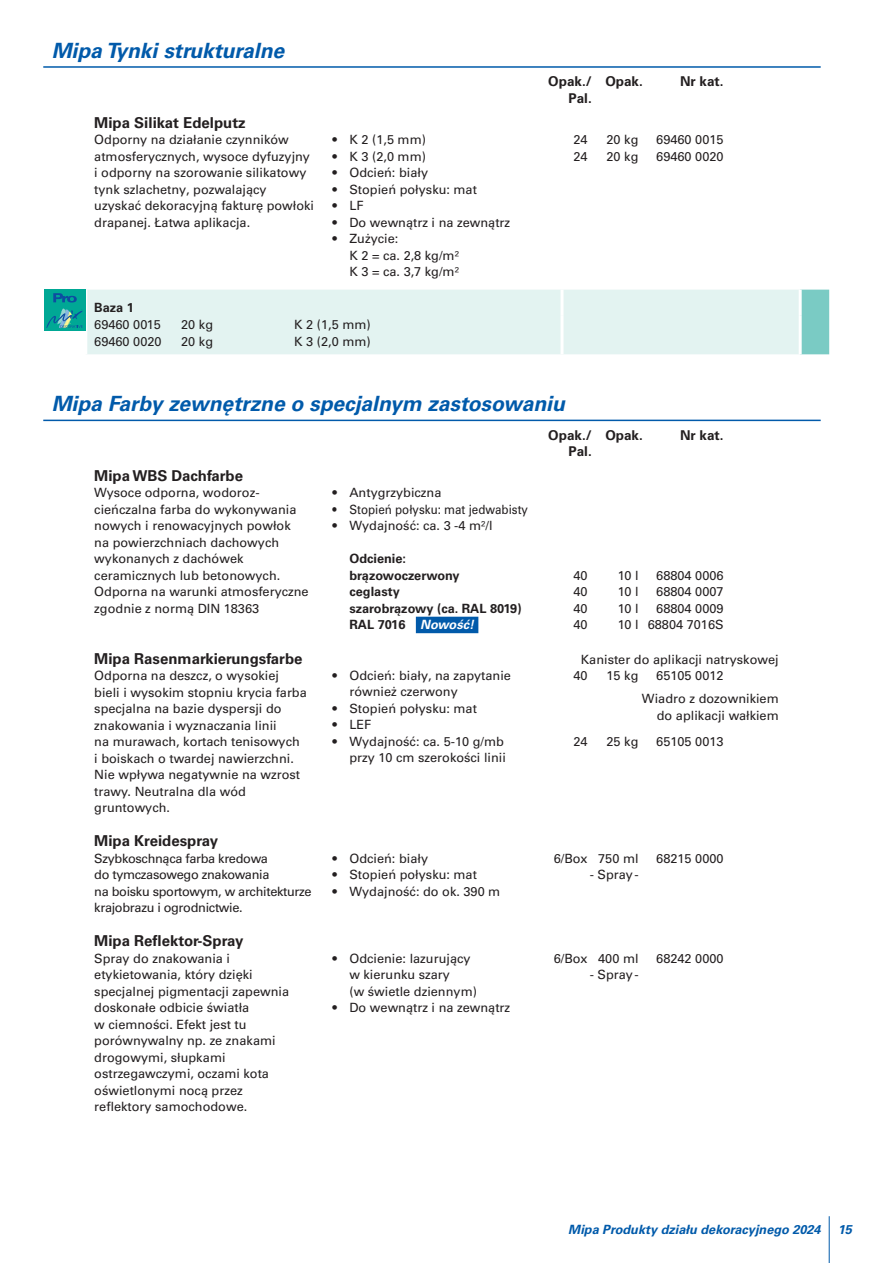
<style>
.page{position:relative;width:893px;height:1263px;background:#fff}
.page>*{position:absolute;margin:0;border:0;box-sizing:border-box;transform-origin:0 0}
.t1{font:italic 700 21px "Univers LT Pro 65";color:#015aaa}
.t2{font:700 15px "Univers LT Pro 65";color:#231f20}
.t3{font:700 13.5px/16.5px "Univers LT Pro 65";color:#231f20;text-align:right}
.t4{font:12.75px/16.5px "Univers LT Pro 55 Roman";color:#231f20}
.t5{font:12.75px/16.5px "Univers LT Pro 55 Roman";letter-spacing:-.025em;color:#231f20}
.t6{font:700 12.75px/16.5px "Univers LT Pro 65";color:#231f20}
.t7{font:italic 700 12.75px "Univers LT Pro 65";color:#015aaa}
.t8{font:12.75px "Univers LT Pro 55 Roman";color:#231f20;scale:.91 1}
.t9{font:italic 700 12.75px "Univers LT Pro 65";color:#fff}
</style>
<div class="page">
<hr style="left:829px;top:1216px;width:1px;height:47px;background:#015aaa">
<hr style="left:43px;top:66px;width:778px;height:2px;background:#015aaa">
<div style="left:87px;top:290px;width:712px;height:64px;background:#e3f3f1"></div>
<div style="left:802px;top:290px;width:27px;height:64px;background:#7acbc4"></div>
<hr style="left:561px;top:290px;width:3px;height:26px;background:#fff">
<hr style="left:561px;top:316px;width:3px;height:38px;background:#fff">
<hr style="left:43px;top:420px;width:778px;height:1px;background:#015aaa">
<div style="left:44px;top:290px;width:41px;height:41px;background:#00a895"></div>
<svg style="left:53px;top:293px;width:24px;height:9px"></svg>
<svg style="left:46px;top:308px;width:37px;height:20px"></svg>
<div style="left:416px;top:617px;width:62px;height:16px;background:#015aaa"></div>
<h1 class="t1" style="left:52px;top:38px;width:234px">Mipa Tynki strukturalne</h1>
<p class="t2" style="left:94px;top:113px;width:153px">Mipa Silikat Edelputz</p>
<p class="t4" style="left:94px;top:131px;width:221px">Odporny na działanie czynników atmosferycznych, wysoce dyfuzyjny i odporny na szorowanie silikatowy tynk szlachetny, pozwalający uzyskać dekoracyjną fakturę powłoki drapanej. Łatwa aplikacja.</p>
<p class="t4" style="left:332px;top:131px;width:95px">• K 2 (1,5 mm)</p>
<p class="t4" style="left:332px;top:148px;width:95px">• K 3 (2,0 mm)</p>
<p class="t4" style="left:332px;top:164px;width:97px">• Odcień: biały</p>
<p class="t4" style="left:332px;top:181px;width:146px">• Stopień połysku: mat</p>
<p class="t4" style="left:332px;top:197px;width:33px">• LF</p>
<p class="t4" style="left:332px;top:214px;width:179px">• Do wewnątrz i na zewnątrz</p>
<p class="t4" style="left:349px;top:230px;width:111px;text-indent:-17px">• Zużycie:<br>K 2 = ca. 2,8 kg/m²<br>K 3 = ca. 3,7 kg/m²</p>
<p class="t6" style="left:94px;top:299px;width:41px">Baza 1</p>
<p class="t4" style="left:94px;top:317px;width:69px">69460 0015<br>69460 0020</p>
<p class="t4" style="left:181px;top:317px;width:34px">20 kg<br>20 kg</p>
<p class="t4" style="left:294px;top:317px;width:78px">K 2 (1,5 mm)<br>K 3 (2,0 mm)</p>
<p class="t3" style="left:548px;top:73px;width:45px">Opak./<br>Pal.</p>
<p class="t3" style="left:605px;top:73px;width:39px">Opak.</p>
<p class="t3" style="left:680px;top:73px;width:45px">Nr kat.</p>
<p class="t4" style="left:573px;top:131px;width:16px">24<br>24</p>
<p class="t4" style="left:606px;top:131px;width:34px">20 kg<br>20 kg</p>
<p class="t4" style="left:656px;top:131px;width:69px">69460 0015<br>69460 0020</p>
<h1 class="t1" style="left:52px;top:391px;width:515px">Mipa Farby zewnętrzne o specjalnym zastosowaniu</h1>
<p class="t3" style="left:548px;top:427px;width:45px">Opak./<br>Pal.</p>
<p class="t3" style="left:605px;top:427px;width:39px">Opak.</p>
<p class="t3" style="left:680px;top:427px;width:45px">Nr kat.</p>
<p class="t2" style="left:94px;top:467px;width:150px">Mipa WBS Dachfarbe</p>
<p class="t4" style="left:94px;top:485px;width:216px">Wysoce odporna, wodoroz&shy;cieńczalna farba do wykonywania nowych i renowacyjnych powłok na powierzchniach dachowych wykonanych z dachówek ceramicznych lub betonowych.<br>Odporna na warunki atmosferyczne zgodnie z normą DIN 18363</p>
<p class="t4" style="left:332px;top:485px;width:111px">• Antygrzybiczna</p>
<p class="t8" style="left:332px;top:502px;width:216px">• Stopień połysku: mat jedwabisty</p>
<p class="t4" style="left:332px;top:518px;width:162px">• Wydajność: ca. 3 -4 m²/l</p>
<p class="t6" style="left:349px;top:551px;width:174px">Odcienie:<br>brązowoczerwony<br>ceglasty<br>szarobrązowy (ca. RAL 8019)<br>RAL 7016</p>
<p class="t4" style="left:573px;top:567px;width:16px;text-align:justify">40<br>40<br>40<br>40</p>
<p class="t4" style="left:618px;top:567px;width:22px;text-align:justify">10 l 10 l 10 l 10 l</p>
<p class="t4" style="left:648px;top:567px;width:77px;text-align:right">68804 0006<br>68804 0007<br>68804 0009<br>68804 7016S</p>
<p class="t9" style="left:420px;top:617px;width:56px">Nowość!</p>
<p class="t2" style="left:94px;top:649px;width:210px">Mipa Rasenmarkierungsfarbe</p>
<p class="t4" style="left:94px;top:667px;width:214px">Odporna na deszcz, o wysokiej bieli i wysokim stopniu krycia farba specjalna na bazie dyspersji do znakowania i wyznaczania linii<br>na murawach, kortach tenisowych<br>i boiskach o twardej nawierzchni.<br>Nie wpływa negatywnie na wzrost trawy. Neutralna dla wód gruntowych.</p>
<p class="t4" style="left:349px;top:667px;width:163px;text-indent:-17px">• Odcień: biały, na zapytanie również czerwony</p>
<p class="t4" style="left:332px;top:700px;width:146px">• Stopień połysku: mat</p>
<p class="t4" style="left:332px;top:717px;width:40px">• LEF</p>
<p class="t4" style="left:332px;top:733px;width:175px;text-align:right">• Wydajność: ca. 5-10 g/mb przy 10 cm szerokości linii</p>
<p class="t2" style="left:94px;top:832px;width:125px">Mipa Kreidespray</p>
<p class="t5" style="left:94px;top:850px;width:219px">Szybkoschnąca farba kredowa<br>do tymczasowego znakowania<br>na boisku sportowym, w architekturze krajobrazu i ogrodnictwie.</p>
<p class="t4" style="left:332px;top:850px;width:97px">• Odcień: biały</p>
<p class="t4" style="left:332px;top:866px;width:146px">• Stopień połysku: mat</p>
<p class="t4" style="left:332px;top:883px;width:169px">• Wydajność: do ok. 390 m</p>
<p class="t2" style="left:94px;top:932px;width:151px">Mipa Reflektor-Spray</p>
<p class="t4" style="left:94px;top:950px;width:196px">Spray do znakowania i etykietowania, który dzięki specjalnej pigmentacji zapewnia doskonałe odbicie światła<br>w ciemności. Efekt jest tu porównywalny np. ze znakami drogowymi, słupkami ostrzegawczymi, oczami kota oświetlonymi nocą przez reflektory samochodowe.</p>
<p class="t4" style="left:349px;top:950px;width:129px;text-indent:-17px">• Odcienie: lazurujący w kierunku szary<br>(w świetle dziennym)</p>
<p class="t4" style="left:332px;top:999px;width:179px">• Do wewnątrz i na zewnątrz</p>
<p class="t4" style="left:581px;top:651px;width:199px">Kanister do aplikacji natryskowej</p>
<p class="t4" style="left:573px;top:667px;width:16px">40</p>
<p class="t4" style="left:573px;top:733px;width:16px">24</p>
<p class="t4" style="left:607px;top:667px;width:33px">15 kg</p>
<p class="t4" style="left:656px;top:667px;width:69px">65105 0012</p>
<p class="t4" style="left:642px;top:691px;width:138px;text-align:right">Wiadro z dozownikiem do aplikacji wałkiem</p>
<p class="t4" style="left:606px;top:733px;width:34px">25 kg</p>
<p class="t4" style="left:656px;top:733px;width:69px">65105 0013</p>
<p class="t4" style="left:554px;top:850px;width:86px">6/Box 750 ml</p>
<p class="t4" style="left:590px;top:866px;width:50px">- Spray -</p>
<p class="t4" style="left:656px;top:850px;width:69px">68215 0000</p>
<p class="t4" style="left:554px;top:950px;width:86px">6/Box 400 ml</p>
<p class="t4" style="left:590px;top:966px;width:50px">- Spray -</p>
<p class="t4" style="left:656px;top:950px;width:69px">68242 0000</p>
<p class="t7" style="left:568px;top:1222px;width:254px">Mipa Produkty działu dekoracyjnego 2024</p>
<p class="t7" style="left:838px;top:1222px;width:16px">15</p>
</div>
